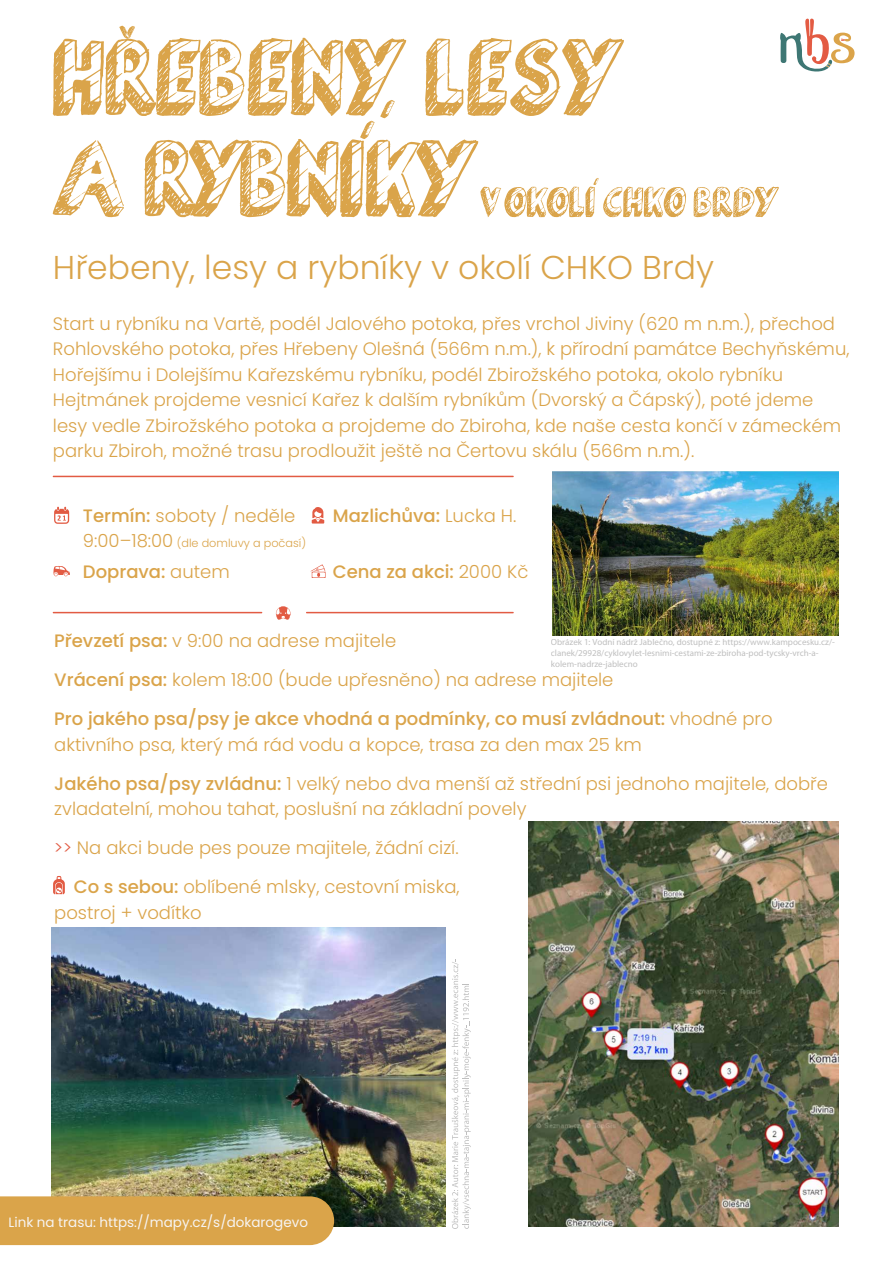
<style>
.page{position:relative;width:893px;height:1263px;background:#fff}
.page>*{position:absolute;margin:0;border:0;box-sizing:border-box;transform-origin:0 0}
.t1{font:300 33px "Poppins";color:#daa44a}
.t2{font:300 18px/25.5px "Poppins";color:#daa44a}
.t3{font:500 18px/39px "Poppins";color:#daa44a}
.t4{font:13.5px "Poppins";color:#f7f4f2}
.t5{font:300 11.25px "Poppins";color:#daa44a}
.t6{font:9px/10.8px "Myriad Pro";color:#bfbfbf}
.s1{font-weight:500}
.s2{font-size:18px}
.s3{font-weight:300}
.s4{color:#e25b43}
</style>
<div class="page">
<svg style="left:780px;top:18px;width:75px;height:54px"></svg>
<svg style="left:694px;top:187px;width:85px;height:30px"></svg>
<svg style="left:53px;top:26px;width:633px;height:191px"></svg>
<hr style="left:306px;top:612px;width:208px;height:1px;background:#e25b43">
<hr style="left:53px;top:612px;width:209px;height:1px;background:#e25b43">
<hr style="left:53px;top:476px;width:461px;height:1px;background:#e25b43">
<svg style="left:312px;top:507px;width:12px;height:16px"></svg>
<svg style="left:276px;top:606px;width:15px;height:14px"></svg>
<svg style="left:53px;top:566px;width:17px;height:10px"></svg>
<svg style="left:310px;top:564px;width:16px;height:14px"></svg>
<svg style="left:53px;top:876px;width:12px;height:18px"></svg>
<svg style="left:54px;top:507px;width:15px;height:17px"></svg>
<svg style="left:452px;top:959px;width:19px;height:270px"></svg>
<img style="left:52px;top:928px;width:394px;height:299px">
<img style="left:528px;top:822px;width:311px;height:405px">
<div style="left:0;top:1196px;width:334px;height:49px;background:#daa44a"></div>
<img style="left:552px;top:472px;width:287px;height:164px">
<h1 class="t1" style="left:53px;top:248px;width:663px">Hřebeny, lesy a rybníky v okolí CHKO Brdy</h1>
<p class="t2" style="left:53px;top:311px;width:798px">Start u rybníku na Vartě, podél Jalového potoka, přes vrchol Jiviny (620 m n.m.), přechod Rohlovského potoka, přes Hřebeny Olešná (566m n.m.), k přírodní památce Bechyňskému, Hořejšímu i Dolejšímu Kařezskému rybníku, podél Zbirožského potoka, okolo rybníku Hejtmánek projdeme vesnicí Kařez k dalším rybníkům (Dvorský a Čápský), poté jdeme lesy vedle Zbirožského potoka a projdeme do Zbiroha, kde naše cesta končí v zámeckém parku Zbiroh, možné trasu prodloužit ještě na Čertovu skálu (566m n.m.).</p>
<p class="t2" style="left:83px;top:503px;width:214px"><span class="s1">Termín:</span> soboty / neděle</p>
<p class="t5" style="left:83px;top:537px;width:225px"><span class="s2">9:00–18:00</span> (dle domluvy a počasí)</p>
<p class="t3" style="left:333px;top:496px;width:185px">Mazlichůva: <span class="s3">Lucka H.</span></p>
<p class="t3" style="left:83px;top:552px;width:148px">Doprava: <span class="s3">autem</span></p>
<p class="t3" style="left:333px;top:552px;width:197px">Cena za akci: <span class="s3">2000 Kč</span></p>
<p class="t3" style="left:54px;top:621px;width:720px">Převzetí psa: <span class="s3">v 9:00 na adrese majitele<br></span>Vrácení psa: <span class="s3">kolem 18:00 (bude upřesněno) na adrese majitele<br></span>Pro jakého psa/psy je akce vhodná a podmínky, co musí zvládnout: <span class="s3">vhodné pro</span></p>
<p class="t2" style="left:54px;top:725px;width:775px;line-height:39px">aktivního psa, který má rád vodu a kopce, trasa za den max 25 km<br><span class="s1">Jakého psa/psy zvládnu:</span> 1 velký nebo dva menší až střední psi jednoho majitele, dobře</p>
<p class="t2" style="left:54px;top:796px;width:474px">zvladatelní, mohou tahat, poslušní na základní povely</p>
<p class="t2" style="left:54px;top:835px;width:406px"><span class="s4">&gt;&gt;</span> Na akci bude pes pouze majitele, žádní cizí.</p>
<p class="t2" style="left:74px;top:874px;width:387px"><span class="s1">Co s sebou:</span> oblíbené mlsky, cestovní miska,</p>
<p class="t2" style="left:54px;top:900px;width:149px">postroj + vodítko</p>
<p class="t6" style="left:551px;top:637px;width:285px">Obrázek 1: Vodní nádrž Jablečno, dostupné z: https://www.kampocesku.cz/- clanek/29928/cyklovylet-lesnimi-cestami-ze-zbiroha-pod-tycsky-vrch-a&shy;kolem-nadrze-jablecno</p>
<p class="t4" style="left:9px;top:1214px;width:301px">Link na trasu: https://mapy.cz/s/dokarogevo</p>
</div>
